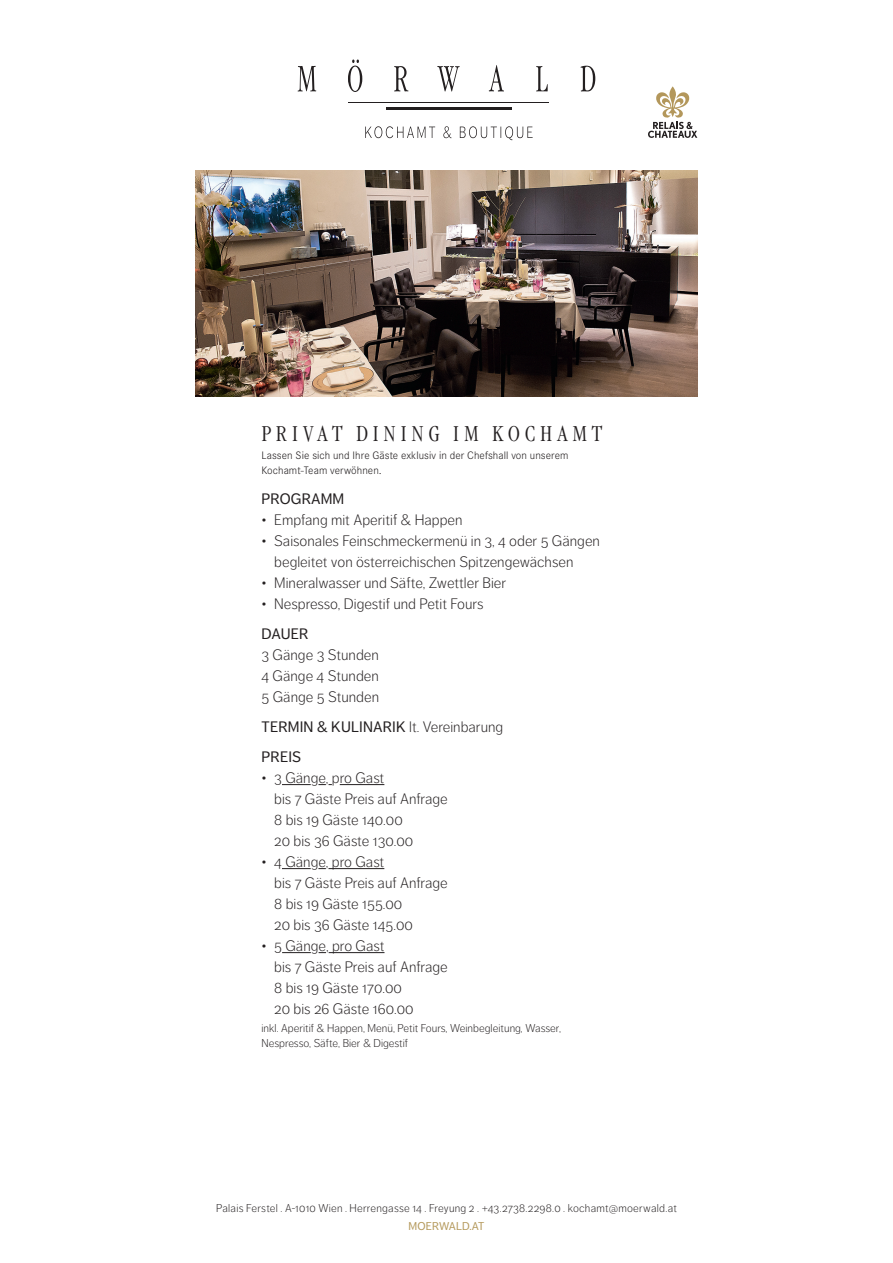
<style>
.page{position:relative;width:893px;height:1263px;background:#fff}
.page>*{position:absolute;margin:0;border:0;box-sizing:border-box;transform-origin:0 0}
.t1{font:300 22.2px "Garamond Nova Pro Cd";letter-spacing:.21em;color:#231f20}
.t2{font:300 15px/21px "Dagny Pro";color:#231f20}
.t3{font:15px/30px "Dagny Pro";letter-spacing:.01em;color:#231f20}
.t4{font:300 11.25px/15px "Dagny Pro";color:#231f20}
.t5{font:300 11.25px "Dagny Pro";letter-spacing:.02em;color:#231f20}
.t6{font:300 11.25px/15px "Corporate S";letter-spacing:.005em;color:#231f20}
.t7{font:11.25px "Dagny Pro";letter-spacing:.01em;color:#b59a5d}
.s1{font-weight:300}
</style>
<div class="page">
<svg style="left:365px;top:126px;width:168px;height:14px"></svg>
<svg style="left:298px;top:60px;width:297px;height:32px"></svg>
<hr style="left:348px;top:103px;width:201px;height:1px;background:#231f20">
<hr style="left:386px;top:107px;width:126px;height:3px;background:#231f20">
<svg style="left:648px;top:86px;width:49px;height:52px"></svg>
<img style="left:196px;top:170px;width:501px;height:226px">
<svg style="left:282px;top:784px;width:29px;height:1px"></svg>
<svg style="left:318px;top:784px;width:14px;height:1px"></svg>
<hr style="left:340px;top:784px;width:44px;height:1px;background:#231f20">
<svg style="left:282px;top:868px;width:29px;height:1px"></svg>
<hr style="left:328px;top:868px;width:56px;height:1px;background:#231f20">
<svg style="left:282px;top:952px;width:29px;height:1px"></svg>
<hr style="left:329px;top:952px;width:55px;height:1px;background:#231f20">
<h1 class="t1" style="left:261px;top:421px;width:342px">PRIVAT DINING IM KOCHAMT</h1>
<p class="t6" style="left:261px;top:448px;width:308px">Lassen Sie sich und Ihre Gäste exklusiv in der Chefshall von unserem<br>Kochamt-Team verwöhnen.</p>
<p class="t3" style="left:262px;top:484px;width:84px">PROGRAMM</p>
<p class="t2" style="left:261px;top:509px;width:203px">• Empfang mit Aperitif &amp; Happen</p>
<p class="t2" style="left:274px;top:530px;width:327px;text-indent:-13px">• Saisonales Feinschmeckermenü in 3, 4 oder 5 Gängen begleitet von österreichischen Spitzengewächsen</p>
<p class="t2" style="left:261px;top:572px;width:246px">• Mineralwasser und Säfte, Zwettler Bier</p>
<p class="t2" style="left:261px;top:593px;width:224px">• Nespresso, Digestif und Petit Fours</p>
<p class="t3" style="left:262px;top:619px;width:48px">DAUER</p>
<p class="t2" style="left:261px;top:644px;width:119px;text-align:justify">3 Gänge 3 Stunden 4 Gänge 4 Stunden 5 Gänge 5 Stunden</p>
<p class="t3" style="left:262px;top:712px;width:243px">TERMIN &amp; KULINARIK <span class="s1">lt. Vereinbarung<br></span>PREIS</p>
<p class="t2" style="left:274px;top:767px;width:175px;text-indent:-13px">• 3 Gänge, pro Gast<br>bis 7 Gäste Preis auf Anfrage<br>8 bis 19 Gäste 140.00<br>20 bis 36 Gäste 130.00</p>
<p class="t2" style="left:274px;top:851px;width:175px;text-indent:-13px">• 4 Gänge, pro Gast<br>bis 7 Gäste Preis auf Anfrage<br>8 bis 19 Gäste 155.00<br>20 bis 36 Gäste 145.00</p>
<p class="t2" style="left:274px;top:935px;width:175px;text-indent:-13px">• 5 Gänge, pro Gast<br>bis 7 Gäste Preis auf Anfrage<br>8 bis 19 Gäste 170.00<br>20 bis 26 Gäste 160.00</p>
<p class="t4" style="left:261px;top:1021px;width:301px">inkl. Aperitif &amp; Happen, Menü, Petit Fours, Weinbegleitung, Wasser,<br>Nespresso, Säfte, Bier &amp; Digestif</p>
<p class="t5" style="left:216px;top:1202px;width:462px">Palais Ferstel . A-1010 Wien . Herrengasse 14 . Freyung 2 . +43.2738.2298.0 . kochamt@moerwald.at</p>
<p class="t7" style="left:409px;top:1220px;width:77px">MOERWALD.AT</p>
</div>
